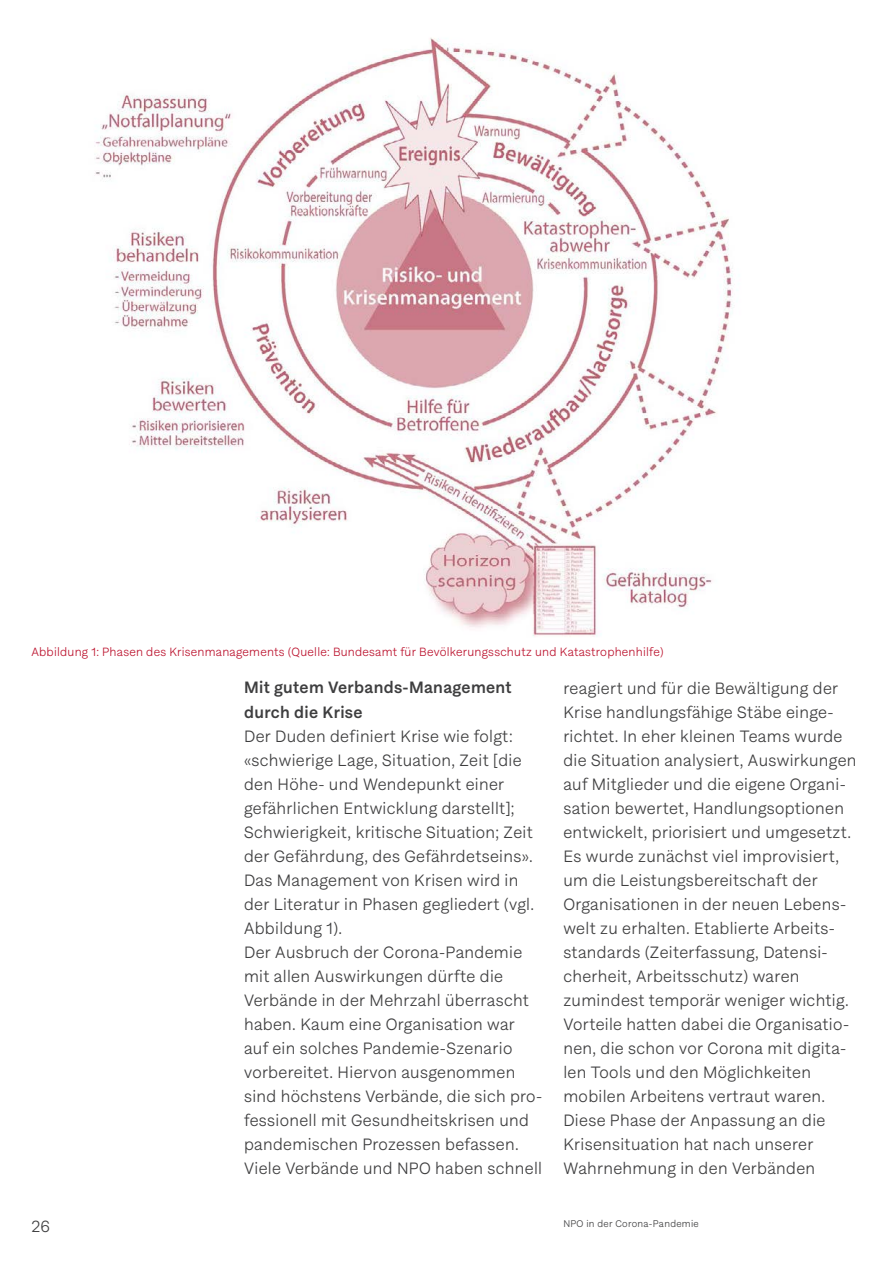
<style>
.page{position:relative;width:893px;height:1263px;background:#fff}
.page>*{position:absolute;margin:0;border:0;box-sizing:border-box;transform-origin:0 0}
.t1{font:300 16.5px/24px "Solanel";letter-spacing:.02em;color:#3e3e3f}
.t2{font:500 16.5px/24px "Solanel";letter-spacing:.02em;color:#3e3e3f}
.t3{font:300 12px "Solanel";letter-spacing:.02em;color:#bc142f}
.t4{font:300 9.75px "Solanel";letter-spacing:.03em;color:#3e3e3f}
</style>
<div class="page">
<img style="left:95px;top:38px;width:638px;height:599px">
<p class="t3" style="left:31px;top:646px;width:634px">Abbildung 1: Phasen des Krisenmanagements (Quelle: Bundesamt für Bevölkerungsschutz und Katastrophenhilfe)</p>
<p class="t2" style="left:244px;top:676px;width:269px">Mit gutem Verbands-Management durch die Krise</p>
<p class="t1" style="left:244px;top:724px;width:300px">Der Duden definiert Krise wie folgt: «schwierige Lage, Situation, Zeit [die den Höhe- und Wendepunkt einer gefährlichen Entwicklung darstellt]; Schwierigkeit, kritische Situation; Zeit der Gefährdung, des Gefährdetseins».<br>Das Management von Krisen wird in der Literatur in Phasen gegliedert (vgl.<br>Abbildung 1).<br>Der Ausbruch der Corona-Pandemie mit allen Auswirkungen dürfte die Verbände in der Mehrzahl überrascht haben. Kaum eine Organisation war auf ein solches Pandemie-Szenario vorbereitet. Hiervon ausgenommen sind höchstens Verbände, die sich pro&shy;fessionell mit Gesundheitskrisen und pandemischen Prozessen befassen.<br>Viele Verbände und NPO haben schnell</p>
<p class="t1" style="left:563px;top:676px;width:295px">reagiert und für die Bewältigung der Krise handlungsfähige Stäbe einge&shy;richtet. In eher kleinen Teams wurde die Situation analysiert, Auswirkungen auf Mitglieder und die eigene Organi&shy;sation bewertet, Handlungsoptionen entwickelt, priorisiert und umgesetzt.<br>Es wurde zunächst viel improvisiert, um die Leistungsbereitschaft der Organisationen in der neuen Lebens&shy;welt zu erhalten. Etablierte Arbeits&shy;standards (Zeiterfassung, Datensi&shy;cherheit, Arbeitsschutz) waren zumindest temporär weniger wichtig.<br>Vorteile hatten dabei die Organisatio&shy;nen, die schon vor Corona mit digita&shy;len Tools und den Möglichkeiten mobilen Arbeitens vertraut waren.<br>Diese Phase der Anpassung an die Krisensituation hat nach unserer Wahrnehmung in den Verbänden</p>
<p class="t1" style="left:31px;top:1214px;width:20px">26</p>
<p class="t4" style="left:563px;top:1218px;width:137px">NPO in der Corona-Pandemie</p>
</div>
